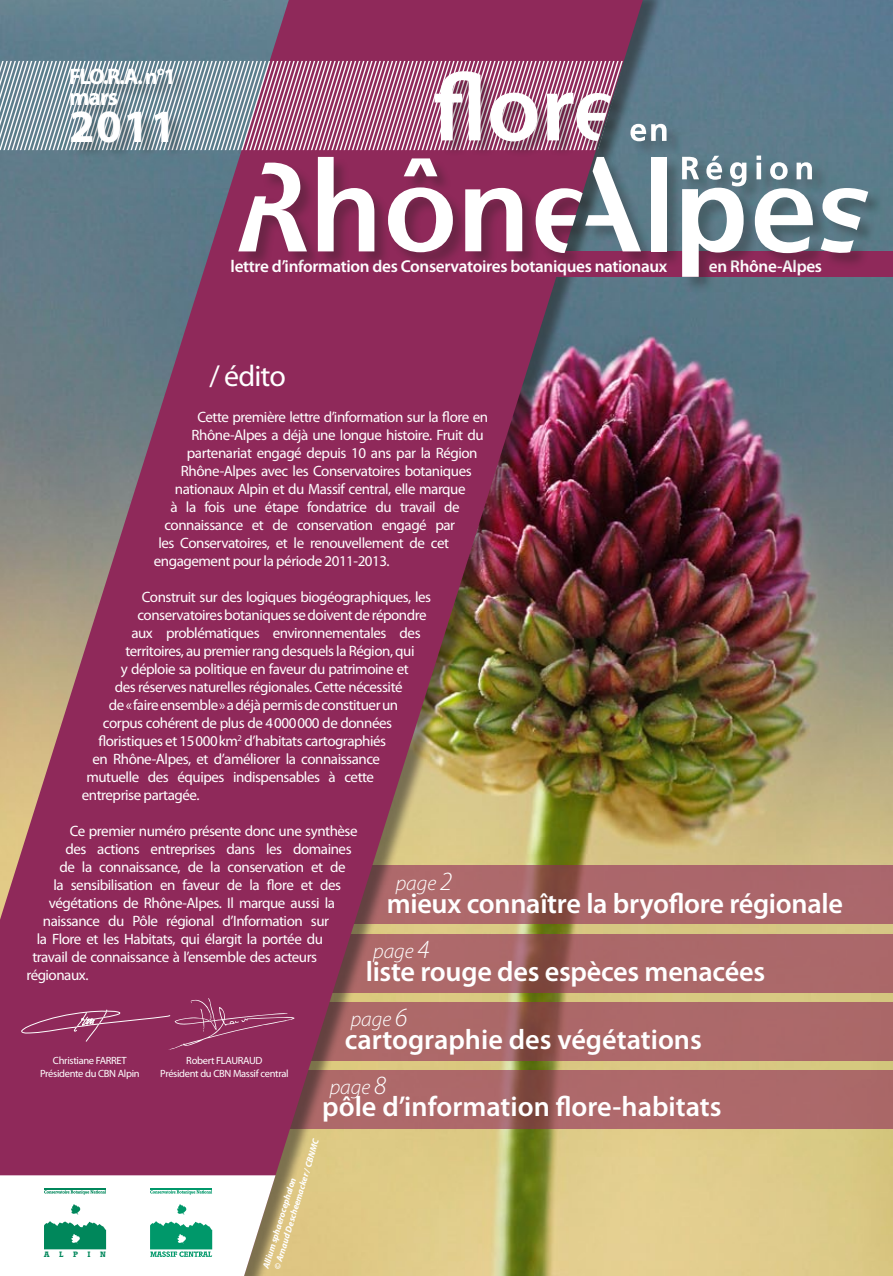
<style>
.page{position:relative;width:893px;height:1276px;background:#fff}
.page>*{position:absolute;margin:0;border:0;box-sizing:border-box;transform-origin:0 0}
.t1{font:700 46.5px "Myriad Pro";color:#fff}
.t2{font:30px "Myriad Pro";letter-spacing:-.03em;color:#fff}
.t3{font:600 28.2px "Myriad Pro";letter-spacing:-.01em;color:#fff}
.t4{font:700 24px "Myriad Pro";color:#fff}
.t5{font:700 22.5px "Myriad Pro";color:#fff}
.t6{font:italic 300 21px "Myriad Pro";color:#fff}
.t7{font:600 17.25px "Myriad Pro";letter-spacing:-.02em;color:#fff}
.t8{font:15px "Myriad Pro";letter-spacing:-.03em;color:#fff}
.t9{font:10.5px/12.6px "Myriad Pro";letter-spacing:-.03em;color:#fff;text-align:center}
.t10{font:italic 700 9px/10.8px "Myriad Pro";color:#fff}
.t11{font:700 7.95px "Italia LT";letter-spacing:1.2em;color:#00875b}
.s1{font-size:26.4px}
</style>
<div class="page">
<img style="left:663px;top:0;width:230px;height:1276px">
<div style="left:291px;top:1070px;width:602px;height:59px;background:#ac696a"></div>
<div style="left:291px;top:865px;width:602px;height:59px;background:#ab676b"></div>
<div style="left:291px;top:934px;width:602px;height:58px;background:#ab686a"></div>
<div style="left:291px;top:1002px;width:602px;height:58px;background:#ab696a"></div>
<div style="left:0;top:0;width:663px;height:1276px;background:#1a1a18;opacity:.5"></div>
<img style="left:0;top:0;width:643px;height:1276px">
<svg style="left:0;top:1175px;width:276px;height:101px"></svg>
<div style="left:231px;top:251px;width:662px;height:26px;background:#8f295a"></div>
<div style="left:70px;top:68px;width:118px;height:91px;background:#5b7988"></div>
<div style="left:239px;top:71px;width:644px;height:222px;background:#1a1a18;opacity:.3"></div>
<svg style="left:821px;top:188px;width:47px;height:66px"></svg>
<svg style="left:755px;top:188px;width:58px;height:65px"></svg>
<div style="left:651px;top:157px;width:15px;height:94px;background:#fff"></div>
<svg style="left:318px;top:157px;width:56px;height:94px"></svg>
<svg style="left:238px;top:161px;width:69px;height:90px"></svg>
<svg style="left:465px;top:188px;width:57px;height:63px"></svg>
<svg style="left:536px;top:157px;width:105px;height:96px"></svg>
<svg style="left:682px;top:156px;width:64px;height:121px"></svg>
<svg style="left:756px;top:156px;width:5px;height:4px"></svg>
<div style="left:756px;top:163px;width:5px;height:16px;background:#fff"></div>
<svg style="left:770px;top:162px;width:18px;height:18px"></svg>
<svg style="left:797px;top:162px;width:15px;height:17px"></svg>
<svg style="left:404px;top:158px;width:33px;height:18px"></svg>
<svg style="left:388px;top:187px;width:65px;height:65px"></svg>
<svg style="left:0;top:61px;width:666px;height:89px"></svg>
<svg style="left:21px;top:998px;width:274px;height:52px;background:#953463"></svg>
<h3 class="t5" style="left:69px;top:68px;width:108px">FLO.R.A. n°1</h3>
<h3 class="t4" style="left:69px;top:88px;width:51px">mars</h3>
<h1 class="t1" style="left:69px;top:108px;width:109px">2011</h1>
<p class="t7" style="left:231px;top:258px;width:438px">lettre d’information des Conservatoires botaniques nationaux</p>
<p class="t7" style="left:709px;top:258px;width:115px">en Rhône-Alpes</p>
<h2 class="t2" style="left:209px;top:361px;width:78px">/ édito</h2>
<p class="t8" style="left:197px;top:409px;width:292px">Cette première lettre d’information sur la flore en</p>
<p class="t8" style="left:191px;top:427px;width:294px">Rhône-Alpes a déjà une longue histoire. Fruit du</p>
<p class="t8" style="left:187px;top:445px;width:292px">partenariat engagé depuis 10 ans par la Région</p>
<p class="t8" style="left:181px;top:463px;width:292px">Rhône-Alpes avec les Conservatoires botaniques</p>
<p class="t8" style="left:175px;top:481px;width:292px">nationaux Alpin et du Massif central, elle marque</p>
<p class="t8" style="left:170px;top:499px;width:291px">à la fois une étape fondatrice du travail de</p>
<p class="t8" style="left:164px;top:517px;width:292px">connaissance et de conservation engagé par</p>
<p class="t8" style="left:158px;top:535px;width:292px">les Conservatoires, et le renouvellement de cet</p>
<p class="t8" style="left:154px;top:553px;width:237px">engagement pour la période 2011-2013.</p>
<p class="t8" style="left:142px;top:589px;width:291px">Construit sur des logiques biogéographiques, les</p>
<p class="t8" style="left:137px;top:607px;width:291px">conservatoires botaniques se doivent de répondre</p>
<p class="t8" style="left:131px;top:625px;width:291px">aux problématiques environnementales des</p>
<p class="t8" style="left:125px;top:643px;width:291px">territoires, au premier rang desquels la Région, qui</p>
<p class="t8" style="left:121px;top:661px;width:289px">y déploie sa politique en faveur du patrimoine et</p>
<p class="t8" style="left:115px;top:679px;width:289px">des réserves naturelles régionales. Cette nécessité</p>
<p class="t8" style="left:109px;top:697px;width:291px">de « faire ensemble » a déjà permis de constituer un</p>
<p class="t8" style="left:103px;top:715px;width:291px">corpus cohérent de plus de 4 000 000 de données</p>
<p class="t8" style="left:98px;top:733px;width:289px">floristiques et 15 000 km<sup>2</sup> d’habitats cartographiés</p>
<p class="t8" style="left:92px;top:751px;width:289px">en Rhône-Alpes, et d’améliorer la connaissance</p>
<p class="t8" style="left:86px;top:769px;width:289px">mutuelle des équipes indispensables à cette</p>
<p class="t8" style="left:82px;top:787px;width:119px">entreprise partagée.</p>
<p class="t8" style="left:70px;top:823px;width:289px">Ce premier numéro présente donc une synthèse</p>
<p class="t8" style="left:65px;top:841px;width:288px">des actions entreprises dans les domaines</p>
<p class="t8" style="left:59px;top:859px;width:288px">de la connaissance, de la conservation et de</p>
<p class="t8" style="left:53px;top:877px;width:289px">la sensibilisation en faveur de la flore et des</p>
<p class="t8" style="left:49px;top:895px;width:288px">végétations de Rhône-Alpes. Il marque aussi la</p>
<p class="t8" style="left:43px;top:913px;width:288px">naissance du Pôle régional d’Information sur</p>
<p class="t8" style="left:37px;top:931px;width:288px">la Flore et les Habitats, qui élargit la portée du</p>
<p class="t8" style="left:32px;top:949px;width:286px">travail de connaissance à l’ensemble des acteurs</p>
<p class="t8" style="left:26px;top:967px;width:64px">régionaux.</p>
<h3 class="t6" style="left:396px;top:875px;width:58px">page <span class="s1">2</span></h3>
<h3 class="t3" style="left:387px;top:889px;width:458px">mieux connaître la bryoflore régionale</h3>
<h3 class="t6" style="left:373px;top:943px;width:58px">page <span class="s1">4</span></h3>
<h3 class="t3" style="left:366px;top:957px;width:401px">liste rouge des espèces menacées</h3>
<h3 class="t6" style="left:351px;top:1011px;width:58px">page <span class="s1">6</span></h3>
<h3 class="t3" style="left:345px;top:1025px;width:359px">cartographie des végétations</h3>
<h3 class="t6" style="left:330px;top:1079px;width:58px">page <span class="s1">8</span></h3>
<h3 class="t3" style="left:322px;top:1093px;width:401px">pôle d’information flore-habitats</h3>
<p class="t9" style="left:40px;top:1054px;width:101px">Christiane FARRET<br>Présidente du CBN Alpin</p>
<p class="t9" style="left:160px;top:1054px;width:130px">Robert FLAURAUD<br>Président du CBN Massif central</p>
<p class="t11" style="left:44px;top:1249px;width:63px">ALPIN</p>
<p class="t10" style="left:262px;top:1264px;width:137px;text-indent:-3px;rotate:-73deg">Allium sphaerocephalon<br>© Arnaud Descheemacker / CBNMC</p>
</div>
